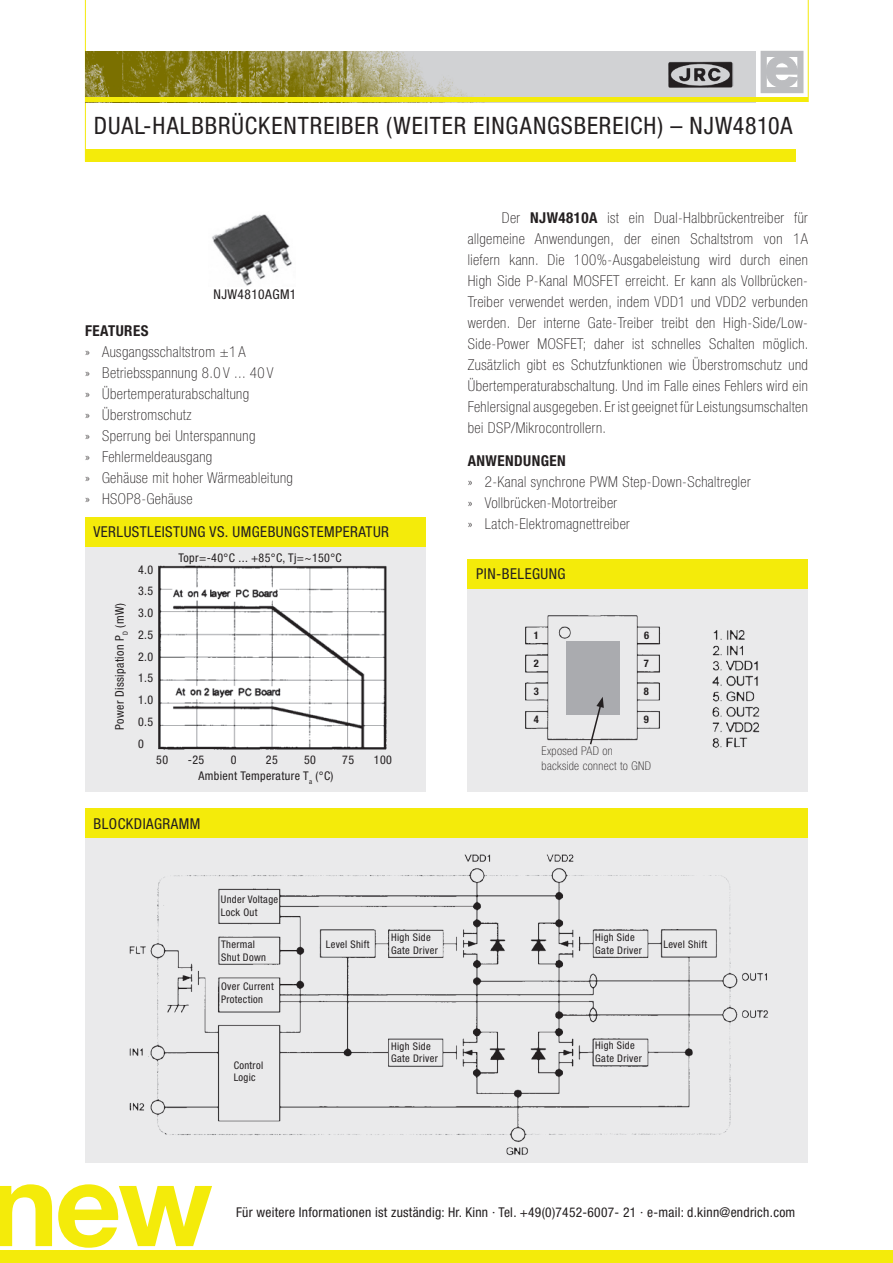
<style>
.page{position:relative;width:893px;height:1263px;background:#fff}
.page>*{position:absolute;margin:0;border:0;box-sizing:border-box;transform-origin:0 0}
.t1{font:700 116.25px "Helvetica Neue LT Std";color:#f4eb0a}
.Headline_Bereich{font:condensed 24px "Helvetica Neue LT Std";letter-spacing:.035em;color:#231f20}
.t2{font:100 condensed 15px/21px "Helvetica Neue LT Std";letter-spacing:.03em;color:#231f20;text-align:justify}
.t3{font:condensed 15px "Helvetica Neue LT Std";letter-spacing:.03em;color:#231f20}
.t4{font:700 condensed 15px "Helvetica Neue LT Std";letter-spacing:.03em;color:#231f20}
.t5{font:condensed 13.5px "Helvetica Neue LT Std";letter-spacing:.02em;color:#231f20}
.t6{font:condensed 12px "Helvetica Neue LT Std";letter-spacing:.03em;color:#231f20}
.t7{font:100 condensed 12px "Helvetica Neue LT Std";letter-spacing:.03em;color:#231f20}
.t8{font:condensed 10.5px "Helvetica Neue LT Std";letter-spacing:.03em;color:#231f20}
.t9{font:700 condensed 10.5px "Helvetica Neue LT Std";color:#231f20}
.s1{font-weight:700}
</style>
<div class="page">
<div style="left:0;top:1250px;width:893px;height:13px;background:#f4eb0a"></div>
<div style="left:85px;top:149px;width:710px;height:13px;background:#f4eb0a"></div>
<div style="left:761px;top:51px;width:42px;height:42px;border:6px solid #bcbdc0"></div>
<svg style="left:764px;top:55px;width:34px;height:36px"></svg>
<hr style="left:85px;top:0;width:1px;height:162px;background:#f4eb0a">
<div style="left:85px;top:51px;width:670px;height:51px;background:#d1d2d4"></div>
<img style="left:85px;top:51px;width:400px;height:47px">
<hr style="left:85px;top:98px;width:723px;height:4px;background:#f4eb0a">
<hr style="left:808px;top:0;width:1px;height:102px;background:#f4eb0a">
<img style="left:668px;top:61px;width:65px;height:27px">
<div style="left:85px;top:833px;width:723px;height:330px;background:#eaeaeb"></div>
<div style="left:468px;top:584px;width:340px;height:208px;background:#eaeaeb"></div>
<div style="left:85px;top:543px;width:340px;height:249px;background:#eaeaeb"></div>
<div style="left:85px;top:808px;width:723px;height:30px;background:#f4eb0a"></div>
<div style="left:468px;top:559px;width:340px;height:30px;background:#f4eb0a"></div>
<div style="left:85px;top:517px;width:340px;height:30px;background:#f4eb0a"></div>
<img style="left:129px;top:854px;width:639px;height:302px">
<img style="left:525px;top:615px;width:235px;height:133px">
<div style="left:566px;top:641px;width:54px;height:74px;background:#aaabaf"></div>
<svg style="left:589px;top:697px;width:15px;height:49px"></svg>
<img style="left:158px;top:565px;width:229px;height:185px">
<img style="left:212px;top:214px;width:80px;height:72px">
<p class="Headline_Bereich" style="left:94px;top:112px;width:700px">DUAL-HALBBRÜCKENTREIBER (WEITER EINGANGSBEREICH) – NJW4810A</p>
<p class="t5" style="left:213px;top:287px;width:84px">NJW4810AGM1</p>
<p class="t4" style="left:85px;top:322px;width:65px">FEATURES</p>
<p class="t2" style="left:85px;top:341px;width:162px">» Ausgangsschaltstrom ±1 A</p>
<p class="t2" style="left:85px;top:362px;width:190px">» Betriebsspannung 8.0 V ... 40 V</p>
<p class="t2" style="left:85px;top:383px;width:166px">» Übertemperaturabschaltung</p>
<p class="t2" style="left:85px;top:404px;width:108px">» Überstromschutz</p>
<p class="t2" style="left:85px;top:425px;width:172px">» Sperrung bei Unterspannung</p>
<p class="t2" style="left:85px;top:446px;width:129px">» Fehlermeldeausgang</p>
<p class="t2" style="left:85px;top:467px;width:209px">» Gehäuse mit hoher Wärmeableitung</p>
<p class="t2" style="left:85px;top:488px;width:109px">» HSOP8-Gehäuse</p>
<p class="t3" style="left:94px;top:523px;width:297px">VERLUSTLEISTUNG VS. UMGEBUNGSTEMPERATUR</p>
<p class="t6" style="left:113px;top:730px;width:128px;rotate:-90deg">Power Dissipation P<sub>D</sub> (mW)</p>
<p class="t6" style="left:138px;top:562px;width:17px">4.0</p>
<p class="t6" style="left:138px;top:584px;width:17px">3.5</p>
<p class="t6" style="left:138px;top:606px;width:17px">3.0</p>
<p class="t6" style="left:138px;top:628px;width:17px">2.5</p>
<p class="t6" style="left:138px;top:649px;width:17px">2.0</p>
<p class="t6" style="left:138px;top:671px;width:17px">1.5</p>
<p class="t6" style="left:138px;top:693px;width:17px">1.0</p>
<p class="t6" style="left:138px;top:715px;width:17px">0.5</p>
<p class="t6" style="left:138px;top:736px;width:7px">0</p>
<p class="t6" style="left:179px;top:551px;width:165px">Topr=-40°C ... +85°C, Tj=~150°C</p>
<p class="t6" style="left:156px;top:752px;width:13px">50</p>
<p class="t6" style="left:188px;top:752px;width:18px">-25</p>
<p class="t6" style="left:231px;top:752px;width:7px">0</p>
<p class="t6" style="left:266px;top:752px;width:13px">25</p>
<p class="t6" style="left:304px;top:752px;width:13px">50</p>
<p class="t6" style="left:342px;top:752px;width:13px">75</p>
<p class="t6" style="left:374px;top:752px;width:19px">100</p>
<p class="t6" style="left:198px;top:768px;width:137px">Ambient Temperature T<sub>a</sub> (°C)</p>
<p class="t3" style="left:94px;top:815px;width:108px">BLOCKDIAGRAMM</p>
<p class="t8" style="left:221px;top:893px;width:59px">Under Voltage</p>
<p class="t8" style="left:221px;top:906px;width:38px">Lock Out</p>
<p class="t2" style="left:468px;top:207px;width:342px;text-indent:34px">Der <span class="s1">NJW4810A</span> ist ein Dual-Halbbrückentreiber für allgemeine Anwendungen, der einen Schaltstrom von 1A liefern kann. Die 100%-Ausgabeleistung wird durch einen High Side P-Kanal MOSFET erreicht. Er kann als Vollbrücken-Treiber verwendet werden, indem VDD1 und VDD2 verbunden werden. Der interne Gate-Treiber treibt den High-Side/Low-Side-Power MOSFET; daher ist schnelles Schalten möglich.<br>Zusätzlich gibt es Schutzfunktionen wie Überstromschutz und Übertemperaturabschaltung. Und im Falle eines Fehlers wird ein Fehlersignal ausgegeben. Er ist geeignet für Leistungsumschalten bei DSP/Mikrocontrollern.</p>
<p class="t4" style="left:468px;top:451px;width:100px">ANWENDUNGEN</p>
<p class="t2" style="left:468px;top:471px;width:284px">» 2-Kanal synchrone PWM Step-Down-Schaltregler</p>
<p class="t2" style="left:468px;top:492px;width:151px">» Vollbrücken-Motortreiber</p>
<p class="t2" style="left:468px;top:513px;width:164px">» Latch-Elektromagnettreiber</p>
<p class="t3" style="left:476px;top:565px;width:91px">PIN-BELEGUNG</p>
<p class="t9" style="left:534px;top:629px;width:7px">1</p>
<p class="t9" style="left:644px;top:629px;width:7px">6</p>
<p class="t9" style="left:534px;top:657px;width:7px">2</p>
<p class="t9" style="left:644px;top:657px;width:7px">7</p>
<p class="t9" style="left:644px;top:685px;width:7px">8</p>
<p class="t9" style="left:644px;top:713px;width:7px">9</p>
<p class="t9" style="left:534px;top:685px;width:7px">3</p>
<p class="t9" style="left:534px;top:713px;width:7px">4</p>
<p class="t7" style="left:541px;top:744px;width:73px">Exposed PAD on</p>
<p class="t7" style="left:541px;top:758px;width:111px">backside connect to GND</p>
<p class="t8" style="left:391px;top:931px;width:41px">High Side</p>
<p class="t8" style="left:391px;top:944px;width:48px">Gate Driver</p>
<p class="t8" style="left:595px;top:931px;width:41px">High Side</p>
<p class="t8" style="left:595px;top:944px;width:48px">Gate Driver</p>
<p class="t8" style="left:221px;top:938px;width:35px">Thermal</p>
<p class="t8" style="left:326px;top:938px;width:45px">Level Shift</p>
<p class="t8" style="left:663px;top:938px;width:45px">Level Shift</p>
<p class="t8" style="left:221px;top:951px;width:47px">Shut Down</p>
<p class="t8" style="left:221px;top:981px;width:54px">Over Current</p>
<p class="t8" style="left:221px;top:993px;width:43px">Protection</p>
<p class="t8" style="left:234px;top:1059px;width:31px">Control</p>
<p class="t8" style="left:234px;top:1071px;width:24px">Logic</p>
<p class="t8" style="left:391px;top:1040px;width:41px">High Side</p>
<p class="t8" style="left:391px;top:1052px;width:48px">Gate Driver</p>
<p class="t8" style="left:595px;top:1039px;width:41px">High Side</p>
<p class="t8" style="left:595px;top:1052px;width:48px">Gate Driver</p>
<p class="t1" style="left:-11px;top:1133px;width:225px">new</p>
<p class="t5" style="left:236px;top:1205px;width:561px">Für weitere Informationen ist zuständig: Hr. Kinn · Tel. +49(0)7452-6007- 21 · e-mail: d.kinn@endrich.com</p>
</div>
